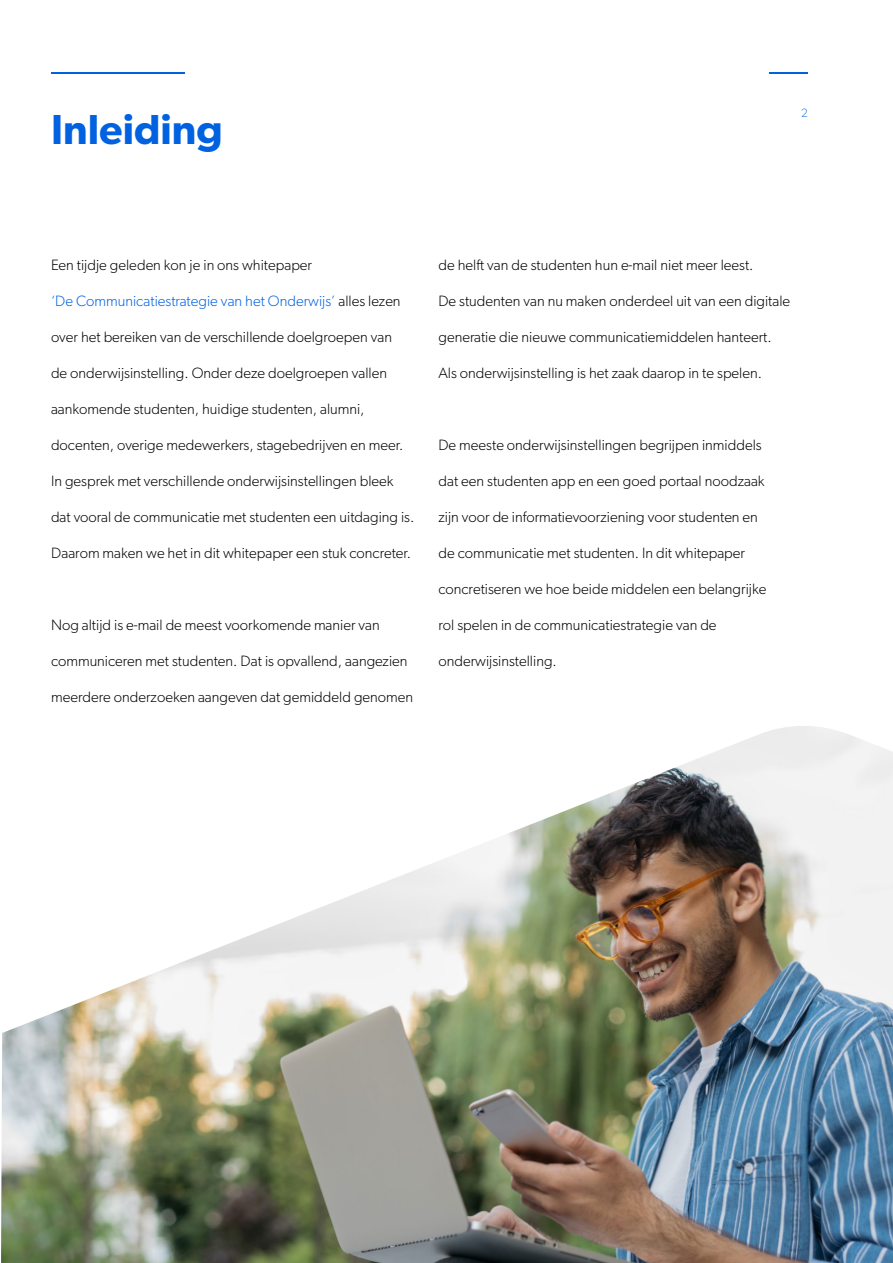
<style>
.page{position:relative;width:893px;height:1263px;background:#fff}
.page>*{position:absolute;margin:0;border:0;box-sizing:border-box;transform-origin:0 0}
.t1{font:600 42px "Gibson";color:#0062e1}
.t2{font:300 15px "Gibson";color:#000}
.t3{font:300 15px "Gibson";color:#0062e1}
.t4{font:100 12px "Gibson";color:#0062e1}
.s1{color:#000}
</style>
<div class="page">
<img style="left:1px;top:726px;width:892px;height:537px">
<hr style="left:51px;top:72px;width:134px;height:2px;background:#0062e1">
<hr style="left:770px;top:72px;width:38px;height:2px;background:#0062e1">
<h1 class="t1" style="left:51px;top:104px;width:173px">Inleiding</h1>
<p class="t4" style="left:801px;top:106px;width:8px">2</p>
<p class="t2" style="left:51px;top:256px;width:263px">Een tijdje geleden kon je in ons whitepaper</p>
<p class="t3" style="left:51px;top:292px;width:351px">‘De Communicatiestrategie van het Onderwijs’ <span class="s1">alles lezen</span></p>
<p class="t2" style="left:51px;top:328px;width:343px">over het bereiken van de verschillende doelgroepen van</p>
<p class="t2" style="left:51px;top:364px;width:338px">de onderwijsinstelling. Onder deze doelgroepen vallen</p>
<p class="t2" style="left:51px;top:400px;width:315px">aankomende studenten, huidige studenten, alumni,</p>
<p class="t2" style="left:51px;top:436px;width:354px">docenten, overige medewerkers, stagebedrijven en meer.</p>
<p class="t2" style="left:51px;top:472px;width:344px">In gesprek met verschillende onderwijsinstellingen bleek</p>
<p class="t2" style="left:51px;top:508px;width:365px">dat vooral de communicatie met studenten een uitdaging is.</p>
<p class="t2" style="left:51px;top:544px;width:361px">Daarom maken we het in dit whitepaper een stuk concreter.</p>
<p class="t2" style="left:51px;top:616px;width:330px">Nog altijd is e-mail de meest voorkomende manier van</p>
<p class="t2" style="left:51px;top:652px;width:358px">communiceren met studenten. Dat is opvallend, aangezien</p>
<p class="t2" style="left:51px;top:688px;width:364px">meerdere onderzoeken aangeven dat gemiddeld genomen</p>
<p class="t2" style="left:438px;top:256px;width:317px">de helft van de studenten hun e-mail niet meer leest.</p>
<p class="t2" style="left:438px;top:292px;width:353px">De studenten van nu maken onderdeel uit van een digitale</p>
<p class="t2" style="left:438px;top:328px;width:335px">generatie die nieuwe communicatiemiddelen hanteert.</p>
<p class="t2" style="left:438px;top:364px;width:325px">Als onderwijsinstelling is het zaak daarop in te spelen.</p>
<p class="t2" style="left:438px;top:436px;width:325px">De meeste onderwijsinstellingen begrijpen inmiddels</p>
<p class="t2" style="left:438px;top:472px;width:328px">dat een studenten app en een goed portaal noodzaak</p>
<p class="t2" style="left:438px;top:508px;width:321px">zijn voor de informatievoorziening voor studenten en</p>
<p class="t2" style="left:438px;top:544px;width:308px">de communicatie met studenten. In dit whitepaper</p>
<p class="t2" style="left:438px;top:580px;width:329px">concretiseren we hoe beide middelen een belangrijke</p>
<p class="t2" style="left:438px;top:616px;width:280px">rol spelen in de communicatiestrategie van de</p>
<p class="t2" style="left:438px;top:652px;width:120px">onderwijsinstelling.</p>
</div>
